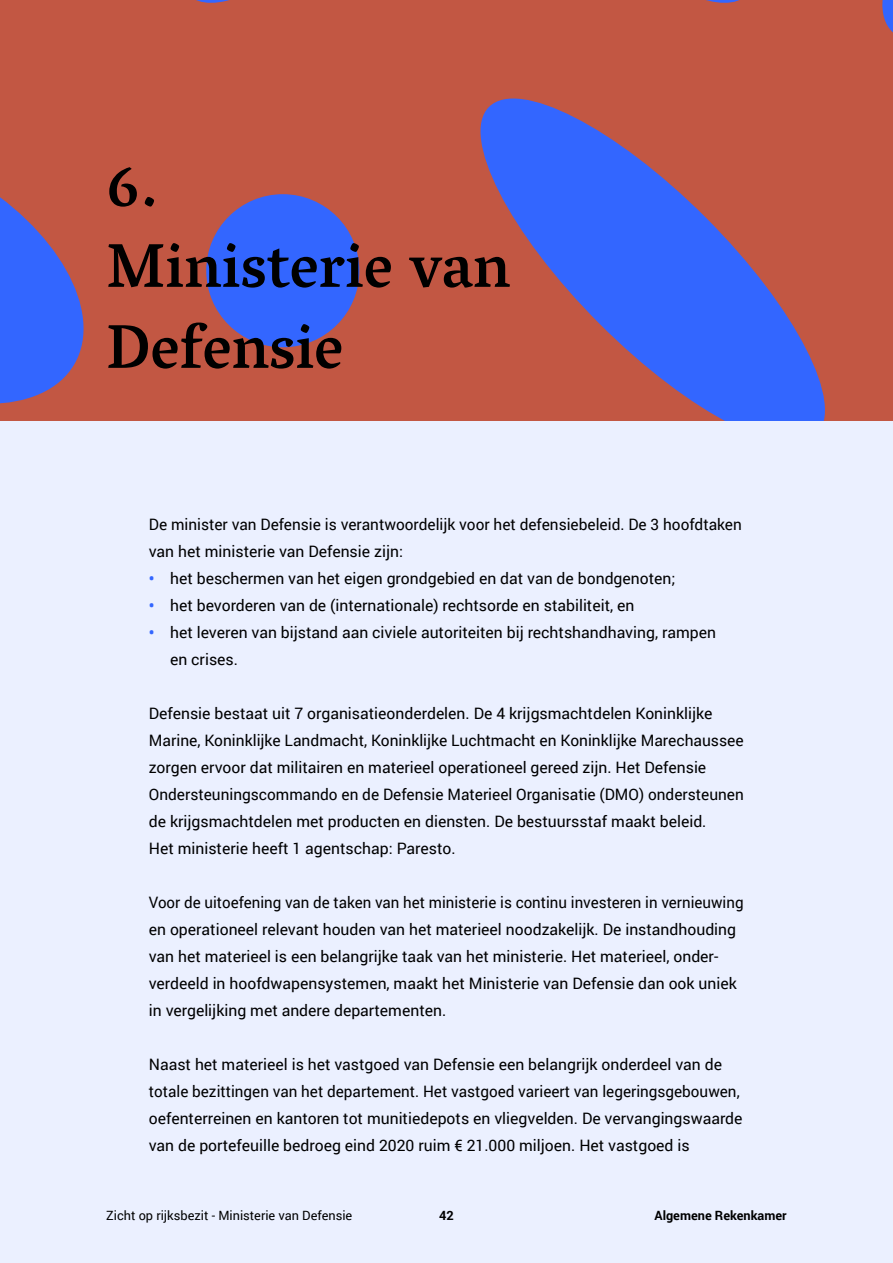
<style>
.page{position:relative;width:893px;height:1263px;background:#ebf0ff}
.page>*{position:absolute;margin:0;border:0;box-sizing:border-box;transform-origin:0 0}
._5_Kop_1_-_H2{font:500 63px/81px "Vesper Libre";color:#000}
._0_Platte_tekst_-_P{font:15.75px/27px "Roboto";color:#000}
._0_Platte_tekst_-_P-2{font:15.75px/27px "Roboto";color:#000;scale:.96 1}
.AR_02_Voetregel_en_P{font:12.75px "Roboto";color:#000}
.t1{font:700 12.75px "Roboto";color:#000}
.s1{font-weight:700;color:#36f}
</style>
<div class="page">
<div style="left:0;top:0;width:893px;height:421px;background:#c25743"></div>
<svg style="left:480px;top:98px;width:345px;height:323px"></svg>
<div style="left:206px;top:194px;width:153px;height:153px;background:#36f;border-radius:50%"></div>
<svg style="left:196px;top:0;width:34px;height:3px"></svg>
<svg style="left:706px;top:0;width:34px;height:3px"></svg>
<svg style="left:0;top:197px;width:84px;height:207px"></svg>
<svg style="left:882px;top:0;width:11px;height:33px"></svg>
<h2 class="_5_Kop_1_-_H2" style="left:106px;top:144px;width:406px">6.<br>Ministerie van<br>Defensie</h2>
<p class="_0_Platte_tekst_-_P" style="left:149px;top:510px;width:595px">De minister van Defensie is verantwoordelijk voor het defensiebeleid. De 3 hoofdtaken van het ministerie van Defensie zijn:</p>
<p class="_0_Platte_tekst_-_P" style="left:149px;top:564px;width:528px"><span class="s1">•</span> het beschermen van het eigen grondgebied en dat van de bondgenoten;</p>
<p class="_0_Platte_tekst_-_P" style="left:149px;top:591px;width:487px"><span class="s1">•</span> het bevorderen van de (internationale) rechtsorde en stabiliteit, en</p>
<p class="_0_Platte_tekst_-_P" style="left:170px;top:618px;width:547px;text-indent:-21px"><span class="s1">•</span> het leveren van bijstand aan civiele autoriteiten bij rechtshandhaving, rampen en crises.</p>
<p class="_0_Platte_tekst_-_P" style="left:149px;top:699px;width:596px">Defensie bestaat uit 7 organisatieonderdelen. De 4 krijgsmachtdelen Koninklijke Marine, Koninklijke Landmacht, Koninklijke Luchtmacht en Koninklijke Marechaussee zorgen ervoor dat militairen en materieel operationeel gereed zijn. Het Defensie Ondersteuningscommando en de Defensie Materieel Organisatie (DMO) ondersteunen de krijgsmachtdelen met producten en diensten. De bestuursstaf maakt beleid.</p>
<p class="_0_Platte_tekst_-_P" style="left:149px;top:834px;width:308px">Het ministerie heeft 1 agentschap: Paresto.</p>
<p class="_0_Platte_tekst_-_P-2" style="left:149px;top:888px;width:621px">Voor de uitoefening van de taken van het ministerie is continu investeren in vernieuwing en operationeel relevant houden van het materieel noodzakelijk. De instandhouding van het materieel is een belangrijke taak van het ministerie. Het materieel, onder&shy;verdeeld in hoofdwapensystemen, maakt het Ministerie van Defensie dan ook uniek in vergelijking met andere departementen.</p>
<p class="_0_Platte_tekst_-_P" style="left:149px;top:1050px;width:595px">Naast het materieel is het vastgoed van Defensie een belangrijk onderdeel van de totale bezittingen van het departement. Het vastgoed varieert van legeringsgebouwen, oefenterreinen en kantoren tot munitiedepots en vliegvelden. De vervangingswaarde van de portefeuille bedroeg eind 2020 ruim € 21.000 miljoen. Het vastgoed is</p>
<p class="AR_02_Voetregel_en_P" style="left:106px;top:1207px;width:247px">Zicht op rijksbezit - Ministerie van Defensie</p>
<p class="t1" style="left:439px;top:1207px;width:16px">42</p>
<p class="t1" style="left:654px;top:1207px;width:134px">Algemene Rekenkamer</p>
</div>
